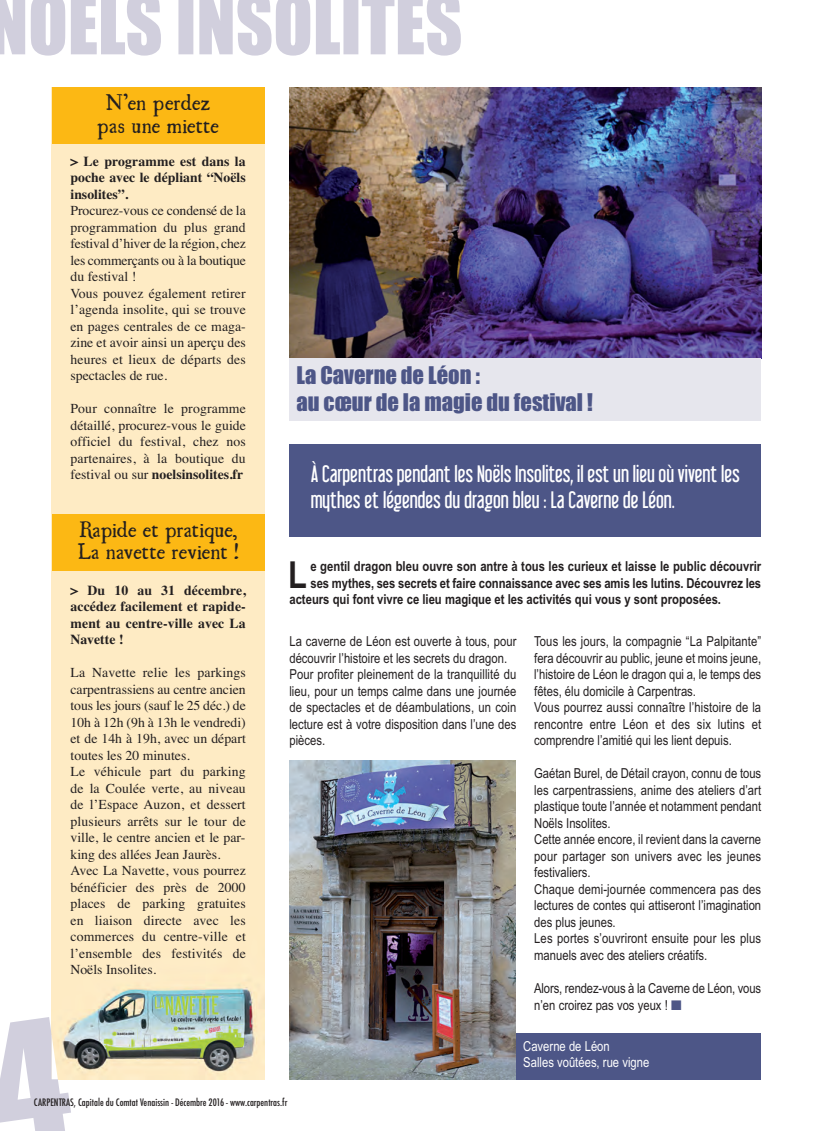
<style>
.page{position:relative;width:813px;height:1131px;background:#fff}
.page>*{position:absolute;margin:0;border:0;box-sizing:border-box;transform-origin:0 0}
.t1{font:700 37.5px "Arial Narrow";color:#231f20}
.t2{font:22.5px/27px "Impact";color:#4d5687}
.t3{font:21.25px/25.5px "Libel Suit";color:#fff}
.t4{font:20px/22.5px "Ugly Qua";color:#231f20;text-align:center}
.t5{font:13.75px/16.5px "Arial Narrow";color:#231f20}
.t6{font:13.75px/16.5px "Times";letter-spacing:.005em;color:#231f20}
.t7{font:700 13.75px "Arial Narrow";color:#231f20}
.t8{font:700 13.75px/16.5px "Times";letter-spacing:.005em;color:#231f20;text-align:justify}
.t9{font:13.75px/16.5px "Arial Narrow";color:#fff}
.t10{font:500 condensed 10px "Futura";color:#231f20}
.s1{font-weight:700}
.s2{font-size:15px}
.s3{color:#4d5687}
</style>
<div class="page">
<img style="left:0;top:0;width:762px;height:1131px">
<h3 class="t4" style="left:97px;top:91px;width:123px">N’en perdez pas une miette</h3>
<p class="t8" style="left:70px;top:153px;width:177px">&gt; Le programme est dans la poche avec le dépliant “Noëls insolites”.</p>
<p class="t6" style="left:70px;top:202px;width:177px">Procurez-vous ce condensé de la programmation du plus grand festival d’hiver de la région, chez les commerçants ou à la boutique du festival !<br>Vous pouvez également retirer l’agenda insolite, qui se trouve en pages centrales de ce maga&shy;zine et avoir ainsi un aperçu des heures et lieux de départs des spectacles de rue.</p>
<p class="t6" style="left:70px;top:400px;width:177px;text-align:justify">Pour connaître le programme détaillé, procurez-vous le guide officiel du festival, chez nos partenaires, à la boutique du festival ou sur <span class="s1">noelsinsolites.fr</span></p>
<h3 class="t4" style="left:77px;top:517px;width:163px;text-align:left">Rapide et pratique<span class="s2">,<br></span>La navette revient !</h3>
<p class="t8" style="left:70px;top:582px;width:177px">&gt; Du 10 au 31 décembre, accédez facilement et rapide&shy;ment au centre-ville avec La Navette !</p>
<p class="t6" style="left:70px;top:664px;width:177px">La Navette relie les parkings carpentrassiens au centre ancien tous les jours (sauf le 25 déc.) de<br>10h à 12h (9h à 13h le vendredi) et de 14h à 19h, avec un départ toutes les 20 minutes.<br>Le véhicule part du parking de la Coulée verte, au niveau de l’Espace Auzon, et dessert plusieurs arrêts sur le tour de ville, le centre ancien et le par&shy;king des allées Jean Jaurès.<br>Avec La Navette, vous pourrez bénéficier des près de 2000 places de parking gratuites en liaison directe avec les commerces du centre-ville et l’ensemble des festivités de<br>Noëls Insolites.</p>
<h2 class="t2" style="left:296px;top:362px;width:298px">La Caverne de Léon :<br>au cœur de la magie du festival !</h2>
<h3 class="t3" style="left:310px;top:461px;width:430px">À Carpentras pendant les Noëls Insolites, il est un lieu où vivent les mythes et légendes du dragon bleu : La Caverne de Léon.</h3>
<p class="t7" style="left:310px;top:558px;width:452px">e gentil dragon bleu ouvre son antre à tous les curieux et laisse le public découvrir</p>
<p class="t7" style="left:310px;top:575px;width:452px">ses mythes, ses secrets et faire connaissance avec ses amis les lutins. Découvrez les</p>
<p class="t7" style="left:289px;top:591px;width:433px">acteurs qui font vivre ce lieu magique et les activités qui vous y sont proposées.</p>
<h1 class="t1" style="left:288px;top:553px;width:20px">L</h1>
<p class="t5" style="left:289px;top:633px;width:228px">La caverne de Léon est ouverte à tous, pour découvrir l’histoire et les secrets du dragon.<br>Pour profiter pleinement de la tranquillité du lieu, pour un temps calme dans une journée de spectacles et de déambulations, un coin lecture est à votre disposition dans l’une des pièces.</p>
<p class="t5" style="left:534px;top:633px;width:228px">Tous les jours, la compagnie “La Palpitante” fera découvrir au public, jeune et moins jeune, l’histoire de Léon le dragon qui a, le temps des fêtes, élu domicile à Carpentras.<br>Vous pourrez aussi connaître l’histoire de la rencontre entre Léon et des six lutins et comprendre l’amitié qui les lient depuis.</p>
<p class="t5" style="left:534px;top:765px;width:228px">Gaétan Burel, de Détail crayon, connu de tous les carpentrassiens, anime des ateliers d’art plastique toute l’année et notamment pendant Noëls Insolites.<br>Cette année encore, il revient dans la caverne pour partager son univers avec les jeunes festivaliers.<br>Chaque demi-journée commencera pas des lectures de contes qui attiseront l’imagination des plus jeunes.<br>Les portes s’ouvriront ensuite pour les plus manuels avec des ateliers créatifs.</p>
<p class="t5" style="left:534px;top:980px;width:228px;line-height:17px">Alors, rendez-vous à la Caverne de Léon, vous n’en croirez pas vos yeux ! <span class="s3">■</span></p>
<p class="t9" style="left:523px;top:1038px;width:127px">Caverne de Léon<br>Salles voûtées, rue vigne</p>
<p class="t10" style="left:34px;top:1097px;width:255px">CARPENTRAS, Capitale du Comtat Venaissin - Décembre 2016 - www.carpentras.fr</p>
</div>
